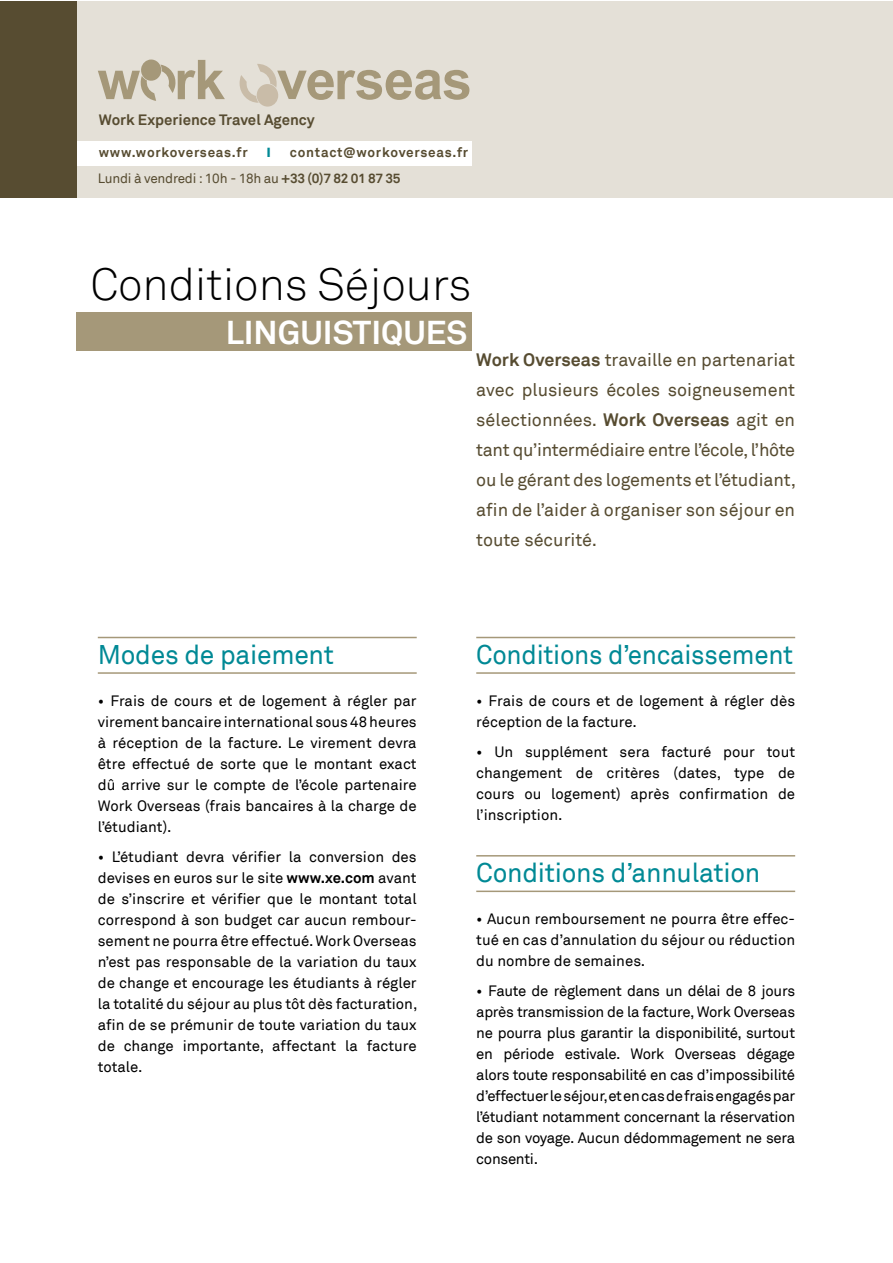
<style>
.page{position:relative;width:893px;height:1263px;background:#fff}
.page>*{position:absolute;margin:0;border:0;box-sizing:border-box;transform-origin:0 0}
.t1{font:300 45px "Akkurat";letter-spacing:-.005em;color:#000}
.t2{font:700 33px "Akkurat";color:#fff}
.t3{font:27px "Akkurat";letter-spacing:-.01em;color:#008995}
.t4{font:27px "Akkurat";letter-spacing:-.01em;color:#008995;scale:.96 1}
.t5{font:18px/30px "Akkurat";color:#574c31;text-align:justify}
.t6{font:15px/21px "Akkurat";color:#000;text-align:justify}
.t7{font:700 15px "Akkurat";color:#574c31}
.t8{font:700 13.5px "Akkurat";letter-spacing:.055em;color:#574c31}
.t9{font:13.5px "Akkurat";letter-spacing:-.02em;color:#574c31}
.s1{font-size:18px;color:#008995}
.s2{font-weight:700}
</style>
<div class="page">
<div style="left:77px;top:1px;width:815px;height:197px;background:#e4e0d7"></div>
<svg style="left:98px;top:60px;width:127px;height:41px"></svg>
<svg style="left:239px;top:64px;width:230px;height:43px"></svg>
<div style="left:77px;top:141px;width:395px;height:24px;background:#fff"></div>
<div style="left:0;top:1px;width:77px;height:197px;background:#574c31"></div>
<div style="left:77px;top:313px;width:395px;height:38px;background:#a59879"></div>
<hr style="left:98px;top:637px;width:319px;height:1px;background:#a59879">
<hr style="left:98px;top:672px;width:319px;height:2px;background:#a59879">
<hr style="left:476px;top:637px;width:319px;height:1px;background:#a59879">
<hr style="left:476px;top:672px;width:319px;height:2px;background:#a59879">
<hr style="left:476px;top:855px;width:319px;height:1px;background:#a59879">
<hr style="left:476px;top:890px;width:319px;height:2px;background:#a59879">
<p class="t7" style="left:99px;top:110px;width:217px">Work Experience Travel Agency</p>
<p class="t8" style="left:99px;top:144px;width:174px">www.workoverseas.fr <span class="s1">ı</span></p>
<p class="t8" style="left:290px;top:144px;width:180px">contact@workoverseas.fr</p>
<p class="t9" style="left:98px;top:170px;width:304px">Lundi à vendredi : 10h - 18h au <span class="s2">+33 (0)7 82 01 87 35</span></p>
<h1 class="t1" style="left:90px;top:256px;width:383px">Conditions Séjours</h1>
<h2 class="t2" style="left:226px;top:311px;width:243px">LINGUISTIQUES</h2>
<h3 class="t3" style="left:98px;top:637px;width:238px">Modes de paiement</h3>
<p class="t6" style="left:98px;top:690px;width:320px">• Frais de cours et de logement à régler par virement bancaire international sous 48 heures à réception de la facture. Le virement devra être effectué de sorte que le montant exact dû arrive sur le compte de l’école partenaire Work Overseas (frais bancaires à la charge de l’étudiant).</p>
<p class="t6" style="left:98px;top:845px;width:321px">• L’étudiant devra vérifier la conversion des devises en euros sur le site <span class="s2">www.xe.com</span> avant de s’inscrire et vérifier que le montant total correspond à son budget car aucun rembour&shy;sement ne pourra être effectué. Work Overseas n’est pas responsable de la variation du taux de change et encourage les étudiants à régler la totalité du séjour au plus tôt dès facturation, afin de se prémunir de toute variation du taux de change importante, affectant la facture totale.</p>
<p class="t5" style="left:476px;top:344px;width:321px"><span class="s2">Work Overseas</span> travaille en partenariat avec plusieurs écoles soigneusement sélectionnées. <span class="s2">Work Overseas</span> agit en tant qu’intermédiaire entre l’école, l’hôte ou le gérant des logements et l’étudiant, afin de l’aider à organiser son séjour en toute sécurité.</p>
<h3 class="t4" style="left:476px;top:637px;width:332px">Conditions d’encaissement</h3>
<p class="t6" style="left:476px;top:690px;width:320px">• Frais de cours et de logement à régler dès réception de la facture.</p>
<p class="t6" style="left:476px;top:740px;width:320px">• Un supplément sera facturé pour tout changement de critères (dates, type de cours ou logement) après confirmation de l’inscription.</p>
<h3 class="t3" style="left:476px;top:856px;width:286px">Conditions d’annulation</h3>
<p class="t6" style="left:476px;top:908px;width:320px">• Aucun remboursement ne pourra être effec&shy;tué en cas d’annulation du séjour ou réduction du nombre de semaines.</p>
<p class="t6" style="left:476px;top:980px;width:320px">• Faute de règlement dans un délai de 8 jours après transmission de la facture, Work Overseas ne pourra plus garantir la disponibilité, surtout en période estivale. Work Overseas dégage alors toute responsabilité en cas d’impossibilité d’effectuer le séjour, et en cas de frais engagés par l’étudiant notamment concernant la réservation de son voyage. Aucun dédommagement ne sera consenti.</p>
</div>
